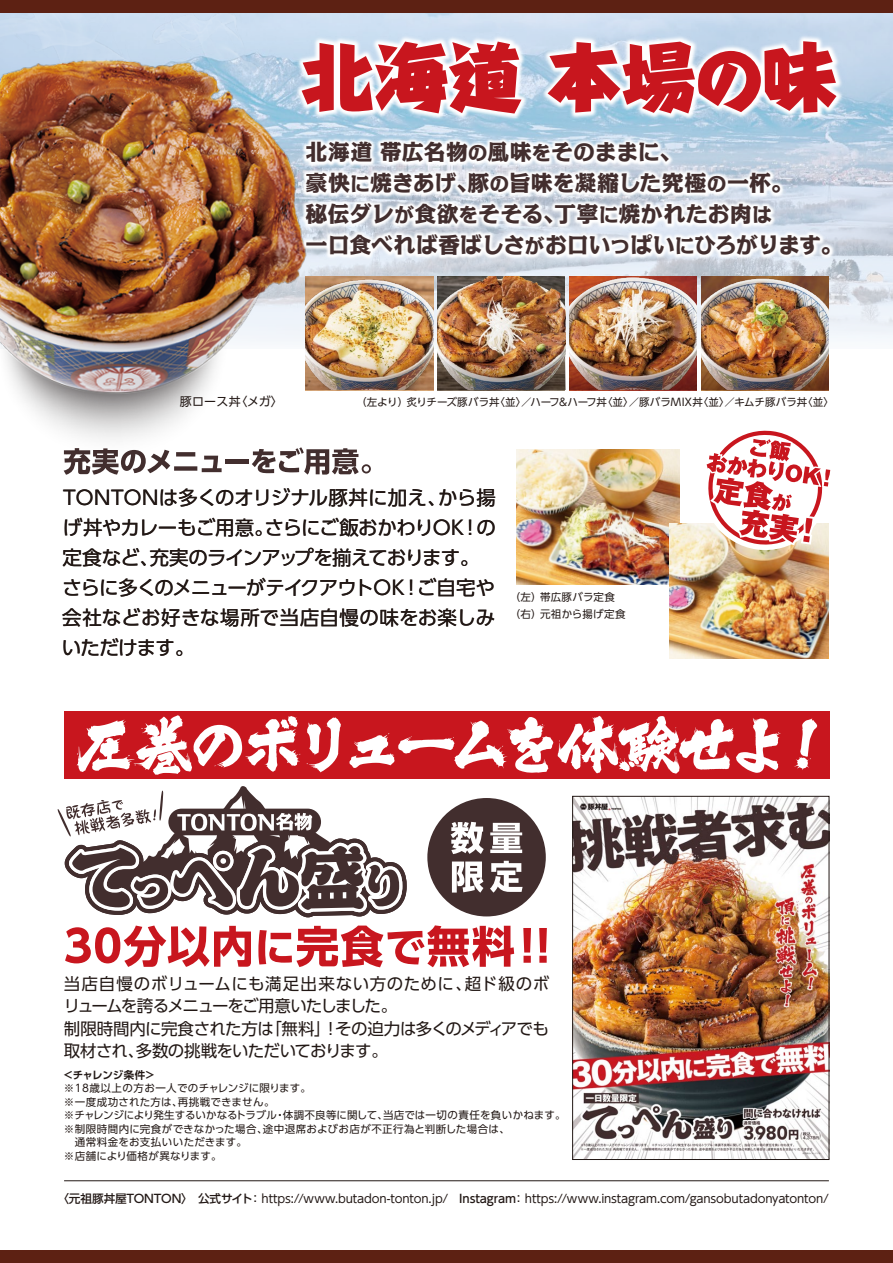
<style>
.page{position:relative;width:893px;height:1263px;background:#fff}
.page>*{position:absolute;margin:0;border:0;box-sizing:border-box;transform-origin:0 0}
.t1{font:800 74.25px "Harucraft Std";color:#c8161e}
.t2{font:800 21.45px/30.8px "Kakumin Pro";letter-spacing:.02em;color:#422e2e}
.t3{font:19.5px/30px "UD Shin Go Pro";letter-spacing:-.025em;color:#221815}
.t4{font:16.5px/22.5px "UD Shin Go Pro";letter-spacing:-.035em;color:#221815}
.t5{font:12px "UD Shin Go Pro";letter-spacing:.02em;color:#221815}
.t6{font:11.7px "UD Shin Go Pro";letter-spacing:-.01em;color:#221815}
.t7{font:10.5px/13.5px "UD Shin Go Pro";letter-spacing:.015em;color:#221815}
.t8{font:700 10.5px "UD Shin Go Pro De";letter-spacing:-.01em;color:#221815}
.s1{font-size:66.75px}
.s2{font-size:19.35px}
.s3{font-weight:500}
</style>
<div class="page">
<img style="left:0;top:13px;width:591px;height:460px">
<div style="left:0;top:0;width:893px;height:13px;background:#5d2113"></div>
<div style="left:0;top:1250px;width:893px;height:13px;background:#5d2113"></div>
<div style="left:64px;top:711px;width:765px;height:68px;background:#c8161e"></div>
<img style="left:574px;top:798px;width:253px;height:360px">
<div style="left:572px;top:796px;width:257px;height:364px;border:1px solid #221815"></div>
<img style="left:702px;top:314px;width:127px;height:41px">
<img style="left:702px;top:355px;width:127px;height:35px">
<img style="left:570px;top:314px;width:127px;height:41px">
<img style="left:570px;top:355px;width:127px;height:35px">
<img style="left:438px;top:314px;width:127px;height:41px">
<img style="left:438px;top:355px;width:127px;height:35px">
<img style="left:306px;top:314px;width:127px;height:41px">
<img style="left:306px;top:355px;width:127px;height:35px">
<img style="left:516px;top:449px;width:164px;height:135px">
<img style="left:670px;top:523px;width:159px;height:135px">
<svg style="left:64px;top:448px;width:106px;height:27px"></svg>
<svg style="left:176px;top:452px;width:19px;height:4px"></svg>
<div style="left:174px;top:466px;width:23px;height:5px;background:#422e2e"></div>
<svg style="left:202px;top:456px;width:20px;height:16px"></svg>
<div style="left:225px;top:459px;width:24px;height:5px;background:#422e2e"></div>
<svg style="left:252px;top:447px;width:119px;height:28px"></svg>
<img style="left:247px;top:177px;width:642px;height:137px">
<img style="left:240px;top:13px;width:653px;height:164px">
<img style="left:709px;top:28px;width:65px;height:987px">
<svg style="left:699px;top:421px;width:132px;height:155px"></svg>
<hr style="left:64px;top:1180px;width:765px;height:1px;background:#221815">
<svg style="left:77px;top:715px;width:223px;height:60px"></svg>
<svg style="left:307px;top:717px;width:34px;height:55px"></svg>
<svg style="left:349px;top:716px;width:432px;height:57px"></svg>
<svg style="left:794px;top:719px;width:23px;height:51px"></svg>
<svg style="left:57px;top:786px;width:490px;height:182px"></svg>
<h1 class="t1" style="left:300px;top:21px;width:538px">北海道 本場<span class="s1">の</span>味</h1>
<h2 class="t2" style="left:306px;top:134px;width:538px">北海道 帯広名物<span class="s2">の</span>風味<span class="s2">を</span>そのままに、<br>豪快<span class="s2">に</span>焼きあげ、豚<span class="s2">の</span>旨味を凝縮した究極<span class="s2">の</span>一杯。<br>秘伝ダレ<span class="s2">が</span>食欲<span class="s2">を</span>そそる、丁寧<span class="s2">に</span>焼かれたお肉<span class="s2">は<br></span>一口食べれば香ばしさ<span class="s2">が</span>お口いっぱい<span class="s2">に</span>ひろがります。</h2>
<p class="t5" style="left:180px;top:392px;width:105px">豚ロース丼〈メガ〉</p>
<p class="t7" style="left:356px;top:395px;width:479px">（左より）炙りチーズ豚バラ丼〈並〉／ハーフ&amp;ハーフ丼〈並〉／豚バラMIX丼〈並〉／キムチ豚バラ丼〈並〉</p>
<h3 class="t3" style="left:62px;top:482px;width:436px">TONTONは多くのオリジナル豚丼に加え、から揚げ丼やカレーもご用意。さらにご飯おかわりOK！の定食など、充実のラインアップを揃えております。さらに多くのメニューがテイクアウトOK！ご自宅や会社などお好きな場所で当店自慢の味をお楽しみいただけます。</h3>
<p class="t7" style="left:510px;top:589px;width:117px;line-height:16.5px">（左）帯広豚バラ定食（右）元祖から揚げ定食</p>
<h3 class="t4" style="left:64px;top:971px;width:487px">当店自慢のボリュームにも満足出来ない方のために、超ド級のボリュームを誇るメニューをご用意いたしました。<br>制限時間内に完食された方は「無料」！その迫力は多くのメディアでも取材され、多数の挑戦をいただいております。</h3>
<p class="t8" style="left:63px;top:1066px;width:94px">＜チャレンジ条件＞</p>
<p class="t7" style="left:64px;top:1081px;width:503px">※18歳以上の方お一人でのチャレンジに限ります。<br>※一度成功された方は、再挑戦できません。<br>※チャレンジにより発生するいかなるトラブル・体調不良等に関して、当店では一切の責任を負いかねます。※制限時間内に完食ができなかった場合、途中退席およびお店が不正行為と判断した場合は、<br>　通常料金をお支払いいただきます。<br>※店舗により価格が異なります。</p>
<p class="t6" style="left:58px;top:1189px;width:773px"><span class="s3">〈元祖豚丼屋TONTON〉公式サイト</span>： https://www.butadon-tonton.jp/　<span class="s3">Instagram</span>： https://www.instagram.com/gansobutadonyatonton/</p>
</div>
